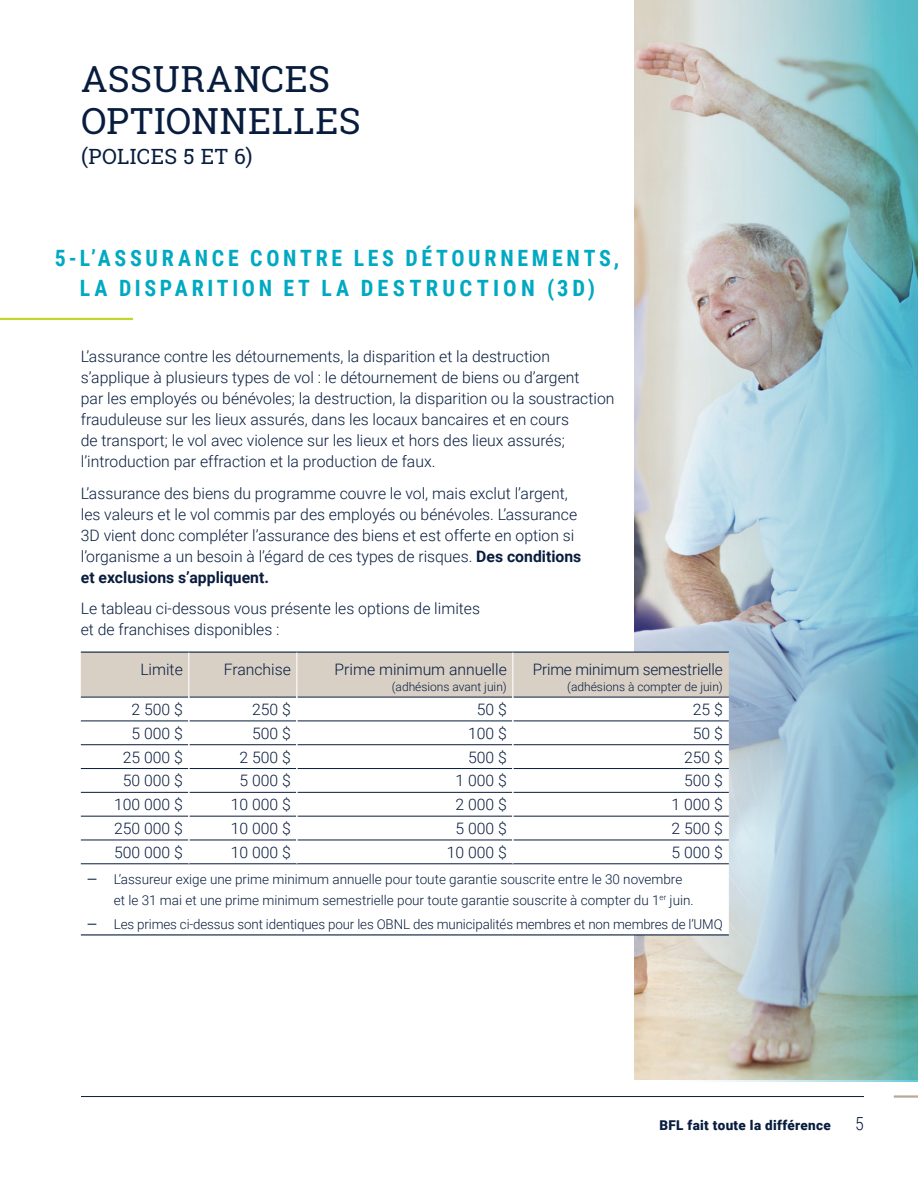
<style>
.page{position:relative;width:918px;height:1188px;background:#fff}
.page>*{position:absolute;margin:0;border:0;box-sizing:border-box;transform-origin:0 0}
.t1{font:36px/42px "Roboto Slab";letter-spacing:.015em;color:#081d3e}
.t2{font:700 22.5px/30px "Roboto Condensed";letter-spacing:.17em;color:#00a9c2;text-align:center}
.t3{font:21px "Roboto Slab";letter-spacing:.015em;color:#081d3e}
.t4{font:300 18px "Roboto Condensed";color:#081d3e}
.t5{font:300 15.75px/21px "Roboto";color:#081d3e}
.t6{font:300 13.5px/21px "Roboto";color:#081d3e}
.t7{font:900 13.5px "Roboto";letter-spacing:.025em;color:#081d3e}
.t8{font:300 12px "Roboto";color:#081d3e}
.s1{font-weight:700}
.s2{font-weight:400}
</style>
<div class="page">
<img style="left:638px;top:0;width:280px;height:1081px">
<hr style="left:894px;top:1095px;width:24px;height:3px;background:#b8a899">
<hr style="left:81px;top:1096px;width:783px;height:1px;background:#081d3e">
<svg style="left:638px;top:865px;width:91px;height:69px"></svg>
<hr style="left:81px;top:864px;width:108px;height:1px;background:#081d3e">
<hr style="left:189px;top:864px;width:108px;height:1px;background:#081d3e">
<hr style="left:297px;top:864px;width:216px;height:1px;background:#081d3e">
<hr style="left:513px;top:864px;width:216px;height:1px;background:#081d3e">
<hr style="left:81px;top:934px;width:108px;height:1px;background:#081d3e">
<hr style="left:189px;top:934px;width:108px;height:1px;background:#081d3e">
<hr style="left:297px;top:934px;width:216px;height:1px;background:#081d3e">
<hr style="left:513px;top:934px;width:216px;height:1px;background:#081d3e">
<svg style="left:81px;top:652px;width:648px;height:212px"></svg>
<hr style="left:0;top:318px;width:133px;height:2px;background:#c4d62e">
<h1 class="t1" style="left:81px;top:57px;width:281px">ASSURANCES<br>OPTIONNELLES</h1>
<h1 class="t3" style="left:81px;top:142px;width:173px">(POLICES 5 ET 6)</h1>
<h2 class="t2" style="left:55px;top:242px;width:566px">5-L’ASSURANCE CONTRE LES DÉTOURNEMENTS,<br>LA DISPARITION ET LA DESTRUCTION (3D)</h2>
<p class="t5" style="left:81px;top:345px;width:535px">L’assurance contre les détournements, la disparition et la destruction s’applique à plusieurs types de vol : le détournement de biens ou d’argent<br>par les employés ou bénévoles; la destruction, la disparition ou la soustraction frauduleuse sur les lieux assurés, dans les locaux bancaires et en cours<br>de transport; le vol avec violence sur les lieux et hors des lieux assurés; l’introduction par effraction et la production de faux.</p>
<p class="t5" style="left:81px;top:482px;width:502px">L’assurance des biens du programme couvre le vol, mais exclut l’argent, les valeurs et le vol commis par des employés ou bénévoles. L’assurance 3D vient donc compléter l’assurance des biens et est offerte en option si l’organisme a un besoin à l’égard de ces types de risques. <span class="s1">Des conditions et exclusions s’appliquent.</span></p>
<p class="t5" style="left:81px;top:597px;width:401px">Le tableau ci-dessous vous présente les options de limites et de franchises disponibles :</p>
<p class="t5" style="left:140px;top:658px;width:44px">Limite</p>
<p class="t5" style="left:224px;top:658px;width:69px">Franchise</p>
<p class="t5" style="left:335px;top:658px;width:174px">Prime minimum annuelle</p>
<p class="t8" style="left:392px;top:678px;width:117px">(adhésions avant juin)</p>
<p class="t5" style="left:533px;top:658px;width:192px">Prime minimum semestrielle</p>
<p class="t8" style="left:567px;top:678px;width:157px">(adhésions à compter de juin)</p>
<p class="t5" style="left:132px;top:698px;width:53px">2 500 $</p>
<p class="t5" style="left:252px;top:698px;width:40px">250 $</p>
<p class="t5" style="left:477px;top:698px;width:32px">50 $</p>
<p class="t5" style="left:693px;top:698px;width:32px">25 $</p>
<p class="t5" style="left:132px;top:722px;width:53px">5 000 $</p>
<p class="t5" style="left:252px;top:722px;width:40px">500 $</p>
<p class="t5" style="left:468px;top:722px;width:40px">100 $</p>
<p class="t5" style="left:693px;top:722px;width:32px">50 $</p>
<p class="t5" style="left:123px;top:746px;width:62px">25 000 $</p>
<p class="t5" style="left:240px;top:746px;width:53px">2 500 $</p>
<p class="t5" style="left:468px;top:746px;width:40px">500 $</p>
<p class="t5" style="left:684px;top:746px;width:40px">250 $</p>
<p class="t5" style="left:123px;top:770px;width:62px">50 000 $</p>
<p class="t5" style="left:240px;top:770px;width:53px">5 000 $</p>
<p class="t5" style="left:456px;top:770px;width:53px">1 000 $</p>
<p class="t5" style="left:684px;top:770px;width:40px">500 $</p>
<p class="t5" style="left:114px;top:793px;width:70px">100 000 $</p>
<p class="t5" style="left:231px;top:793px;width:62px">10 000 $</p>
<p class="t5" style="left:456px;top:793px;width:53px">2 000 $</p>
<p class="t5" style="left:672px;top:793px;width:53px">1 000 $</p>
<p class="t5" style="left:114px;top:817px;width:70px">250 000 $</p>
<p class="t5" style="left:231px;top:817px;width:62px">10 000 $</p>
<p class="t5" style="left:456px;top:817px;width:53px">5 000 $</p>
<p class="t5" style="left:672px;top:817px;width:53px">2 500 $</p>
<p class="t5" style="left:114px;top:841px;width:70px">500 000 $</p>
<p class="t5" style="left:231px;top:841px;width:62px">10 000 $</p>
<p class="t5" style="left:447px;top:841px;width:62px">10 000 $</p>
<p class="t5" style="left:672px;top:841px;width:53px">5 000 $</p>
<p class="t6" style="left:114px;top:868px;width:581px;text-indent:-27px"><span class="s2">—</span> L’assureur exige une prime minimum annuelle pour toute garantie souscrite entre le 30 novembre et le 31 mai et une prime minimum semestrielle pour toute garantie souscrite à compter du 1<sup>er</sup> juin.</p>
<p class="t6" style="left:87px;top:913px;width:637px"><span class="s2">—</span> Les primes ci-dessus sont identiques pour les OBNL des municipalités membres et non membres de l’UMQ</p>
<p class="t7" style="left:659px;top:1116px;width:173px">BFL fait toute la différence</p>
<p class="t4" style="left:855px;top:1111px;width:10px">5</p>
</div>
